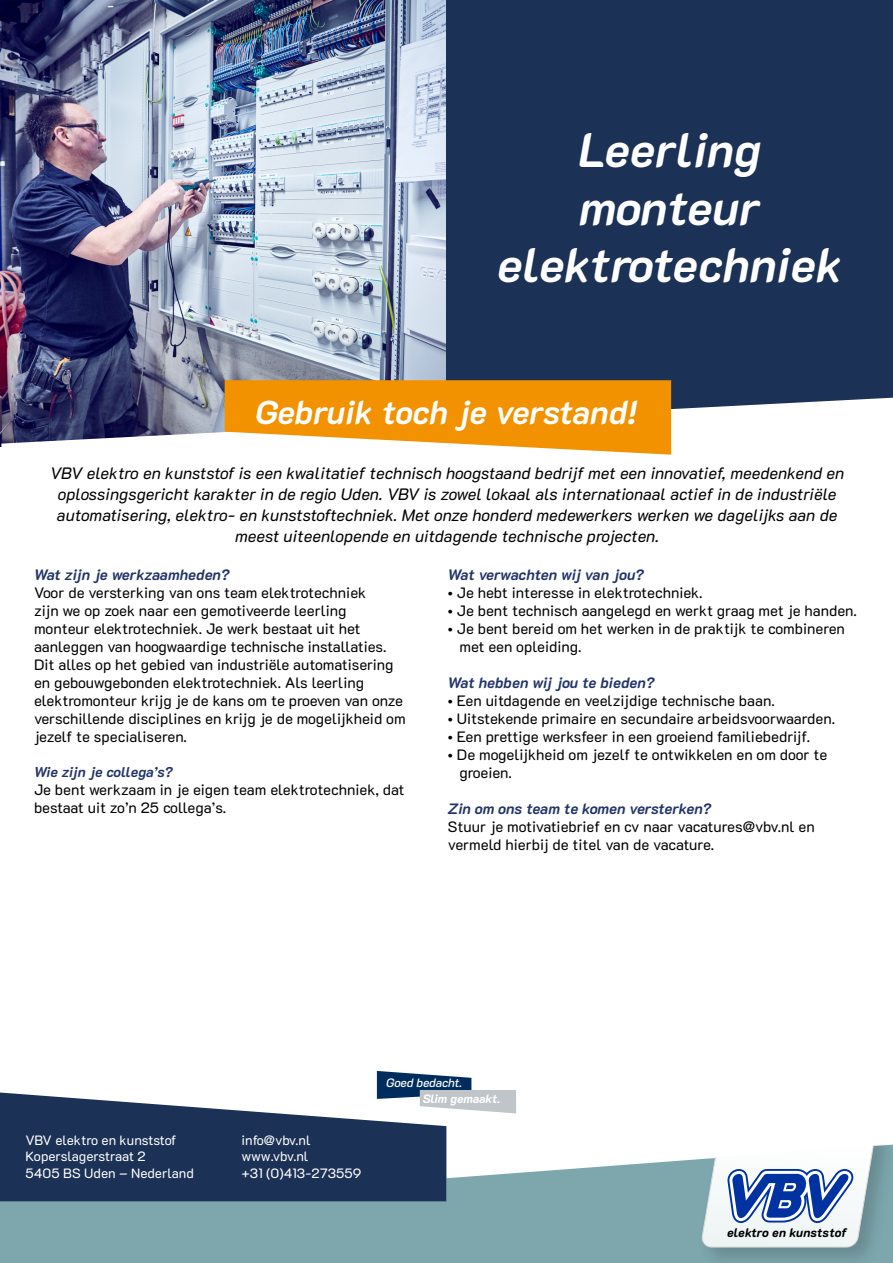
<style>
.page{position:relative;width:893px;height:1263px;background:#fff}
.page>*{position:absolute;margin:0;border:0;box-sizing:border-box;transform-origin:0 0}
.t1{font:italic 700 48px/57.6px "K2 D";color:#fff;text-align:center}
.t2{font:italic 700 33px "K2 D";letter-spacing:-.025em;color:#fff}
.t3{font:italic 16.5px/21px "K2 D";color:#000;text-align:center}
.t4{font:15px/18px "K2 D";color:#000}
.t5{font:italic 700 15px "K2 D";letter-spacing:-.01em;color:#213368}
.t6{font:italic 700 14.25px "K2 D";letter-spacing:-.01em;color:#213368}
.t7{font:13.5px "K2 D";color:#fff}
.t8{font:italic 800 12.45px "K2 D";letter-spacing:-.005em;color:#000}
.t9{font:italic 800 12.15px "K2 D";letter-spacing:-.015em;color:#fff}
.t10{font:italic 500 12.15px "K2 D";letter-spacing:-.015em;color:#fff}
</style>
<div class="page">
<img style="left:0;top:0;width:446px;height:446px">
<div style="left:446px;top:0;width:447px;height:446px;background:#1b3155"></div>
<svg style="left:1px;top:398px;width:892px;height:57px"></svg>
<svg style="left:225px;top:380px;width:446px;height:75px"></svg>
<div style="left:0;top:1201px;width:893px;height:62px;background:#7da7ad"></div>
<svg style="left:0;top:1092px;width:446px;height:109px;background:#394c6b"></svg>
<svg style="left:377px;top:1071px;width:139px;height:42px"></svg>
<img style="left:709px;top:1247px;width:160px;height:12px">
<svg style="left:446px;top:1126px;width:447px;height:121px"></svg>
<h1 class="t1" style="left:497px;top:122px;width:346px">Leerling monteur elektrotechniek</h1>
<h2 class="t2" style="left:256px;top:393px;width:383px">Gebruik toch je verstand!</h2>
<p class="t3" style="left:50px;top:463px;width:796px">VBV elektro en kunststof is een kwalitatief technisch hoogstaand bedrijf met een innovatief, meedenkend en oplossingsgericht karakter in de regio Uden. VBV is zowel lokaal als internationaal actief in de industriële automatisering, elektro- en kunststoftechniek. Met onze honderd medewerkers werken we dagelijks aan de meest uiteenlopende en uitdagende technische projecten.</p>
<p class="t5" style="left:34px;top:566px;width:197px">Wat zijn je werkzaamheden?</p>
<p class="t4" style="left:34px;top:584px;width:373px">Voor de versterking van ons team elektrotechniek<br>zijn we op zoek naar een gemotiveerde leerling monteur elektrotechniek. Je werk bestaat uit het aanleggen van hoogwaardige technische installaties.<br>Dit alles op het gebied van industriële automatisering en gebouwgebonden elektrotechniek. Als leerling elektromonteur krijg je de kans om te proeven van onze verschillende disciplines en krijg je de mogelijkheid om jezelf te specialiseren.</p>
<p class="t6" style="left:34px;top:764px;width:140px">Wie zijn je collega’s?</p>
<p class="t4" style="left:34px;top:781px;width:372px">Je bent werkzaam in je eigen team elektrotechniek, dat bestaat uit zo’n 25 collega’s.</p>
<p class="t5" style="left:448px;top:566px;width:197px">Wat verwachten wij van jou?</p>
<p class="t4" style="left:448px;top:584px;width:256px">• Je hebt interesse in elektrotechniek.</p>
<p class="t4" style="left:448px;top:602px;width:410px">• Je bent technisch aangelegd en werkt graag met je handen.</p>
<p class="t4" style="left:459px;top:620px;width:387px;text-indent:-12px">• Je bent bereid om het werken in de praktijk te combineren met een opleiding.</p>
<p class="t5" style="left:448px;top:674px;width:208px">Wat hebben wij jou te bieden?</p>
<p class="t4" style="left:448px;top:692px;width:328px">• Een uitdagende en veelzijdige technische baan.</p>
<p class="t4" style="left:448px;top:710px;width:389px">• Uitstekende primaire en secundaire arbeidsvoorwaarden.</p>
<p class="t4" style="left:448px;top:728px;width:364px">• Een prettige werksfeer in een groeiend familiebedrijf.</p>
<p class="t4" style="left:459px;top:746px;width:369px;text-indent:-12px">• De mogelijkheid om jezelf te ontwikkelen en om door te groeien.</p>
<p class="t5" style="left:448px;top:800px;width:265px">Zin om ons team te komen versterken?</p>
<p class="t4" style="left:448px;top:818px;width:368px">Stuur je motivatiebrief en cv naar vacatures@vbv.nl en vermeld hierbij de titel van de vacature.</p>
<p class="t10" style="left:386px;top:1076px;width:77px">Goed bedacht.</p>
<p class="t7" style="left:26px;top:1132px;width:152px">VBV elektro en kunststof</p>
<p class="t7" style="left:242px;top:1132px;width:71px">info@vbv.nl</p>
<p class="t7" style="left:26px;top:1149px;width:122px">Koperslagerstraat 2</p>
<p class="t7" style="left:242px;top:1149px;width:68px">www.vbv.nl</p>
<p class="t7" style="left:26px;top:1165px;width:170px">5405 BS Uden – Nederland</p>
<p class="t7" style="left:242px;top:1165px;width:121px">+31 (0)413-273559</p>
<p class="t9" style="left:423px;top:1091px;width:79px">Slim gemaakt.</p>
<p class="t8" style="left:727px;top:1225px;width:121px">elektro en kunststof</p>
</div>
